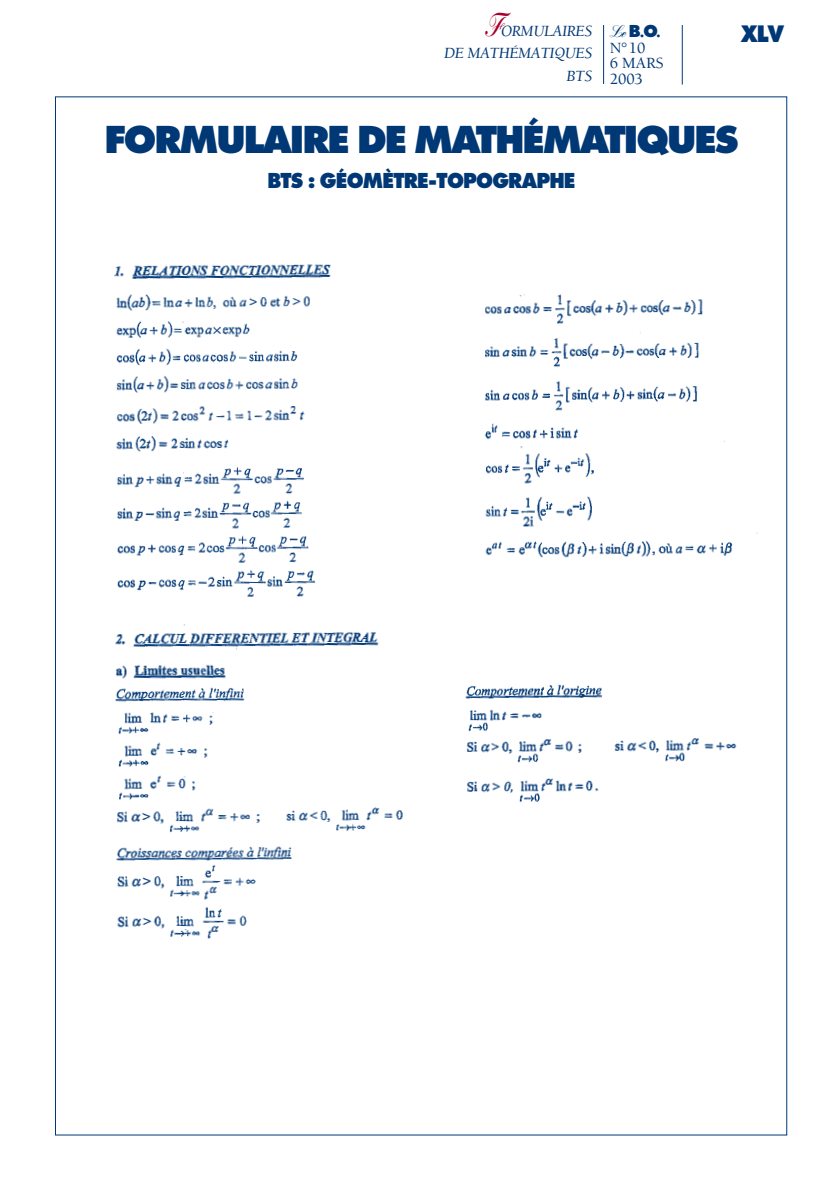
<style>
.page{position:relative;width:840px;height:1190px;background:#fff}
.page>*{position:absolute;margin:0;border:0;box-sizing:border-box;transform-origin:0 0}
.t1{font:800 36px "Futura";letter-spacing:-.06em;color:#003876}
.t2{font:800 22px "Futura";color:#003876;scale:.94 1}
.t3{font:800 20px "Futura";letter-spacing:-.04em;color:#003876;scale:.94 1}
.t4{font:italic 16px/22.4px "Berkeley";letter-spacing:-.02em;color:#003876;text-align:right}
.t5{font:500 16px/15.6px "Berkeley";color:#003876}
.t6{font:900 16px "Kuenstler Script";color:#003876;scale:.8 1}
.s1{font-family:"Kuenstler Script";font-weight:900;font-style:normal;font-size:32px;color:#a90031}
.s2{font-family:"Futura";font-weight:800}
</style>
<div class="page">
<hr style="left:603px;top:25px;width:1px;height:59px;background:#003876">
<hr style="left:682px;top:25px;width:1px;height:60px;background:#003876">
<img style="left:114px;top:264px;width:644px;height:675px">
<div style="left:504px;top:883px;width:35px;height:43px;background:#fff"></div>
<div style="left:501px;top:587px;width:235px;height:25px;background:#fff"></div>
<p class="t4" style="left:444px;top:21px;width:150px"><span class="s1">F</span>ORMULAIRES<br>DE MATHÉMATIQUES<br>BTS</p>
<p class="t6" style="left:610px;top:27px;width:65px">Le <span class="s2">B</span><span class="s2">.</span><span class="s2">O</span><span class="s2">.</span></p>
<h2 class="t2" style="left:741px;top:25px;width:48px">XLV</h2>
<p class="t5" style="left:610px;top:41px;width:55px">N°10<br>6 MARS<br>2003</p>
<h1 class="t1" style="left:104px;top:124px;width:636px">FORMULAIRE DE MATHÉMATIQUES</h1>
<p class="t3" style="left:267px;top:171px;width:329px">BTS : GÉOMÈTRE-TOPOGRAPHE</p>
</div>
